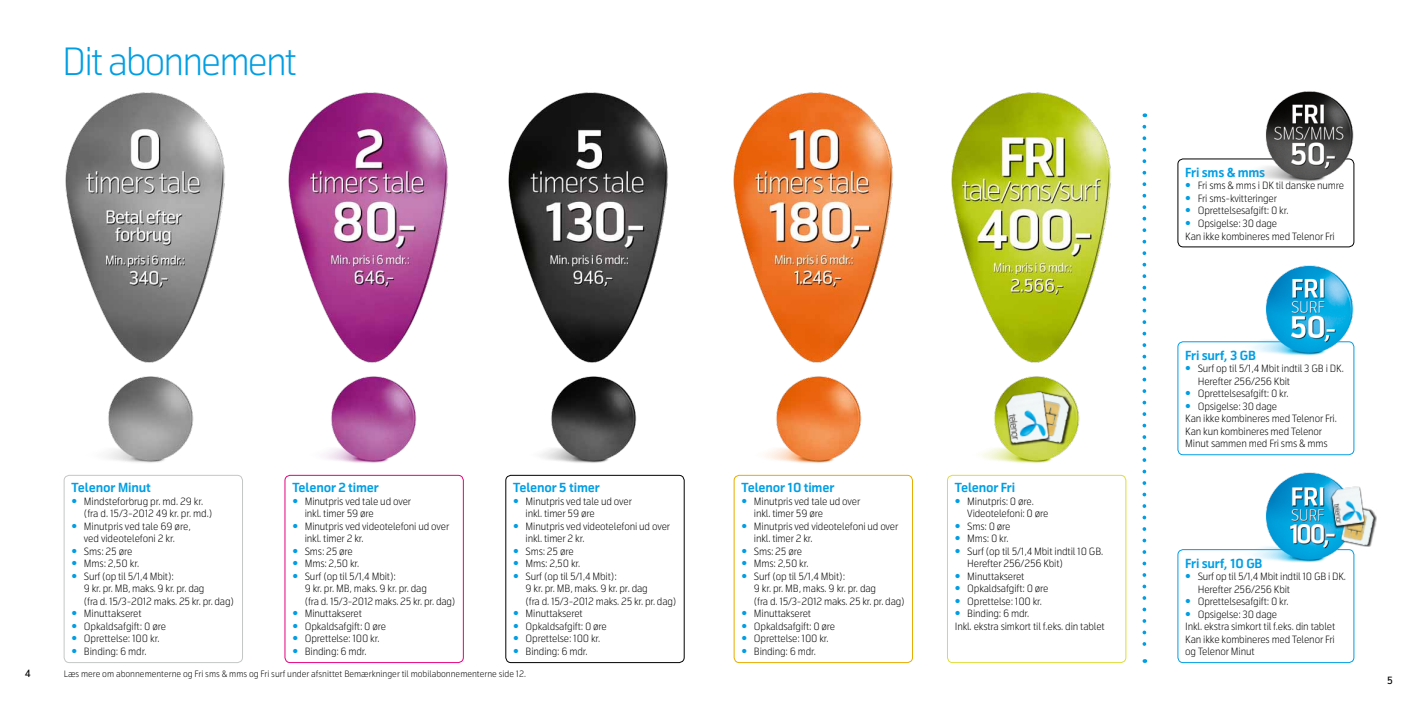
<style>
.page{position:relative;width:1418px;height:709px;background:#fff}
.page>*{position:absolute;margin:0;border:0;box-sizing:border-box;transform-origin:0 0}
.t1{font:300 37.5px "Telenor";letter-spacing:-.05em;color:#009ee3}
.t2{font:700 12.5px "Telenor";letter-spacing:-.015em;color:#009ee3}
.t3{font:300 10px/12.5px "Telenor";letter-spacing:-.015em;color:#000}
.t4{font:10px "Telenor";color:#000}
.t5{font:300 8.75px "Telenor";color:#000}
.s1{font-weight:700;font-size:12.5px;color:#009ee3}
</style>
<div class="page">
<div style="left:64px;top:475px;width:179px;height:188px;border:1px solid #c5c6c6;border-radius:5px"></div>
<div style="left:285px;top:475px;width:178px;height:188px;border:1px solid #e5007d;border-radius:5px"></div>
<div style="left:505px;top:475px;width:179px;height:188px;border:1px solid #000;border-radius:5px"></div>
<div style="left:733px;top:475px;width:179px;height:188px;border:1px solid #e8ac00;border-radius:5px"></div>
<div style="left:947px;top:475px;width:179px;height:188px;border:1px solid #ddde39;border-radius:5px"></div>
<div style="left:1177px;top:341px;width:177px;height:114px;border:1px solid #009ee3;border-radius:5px"></div>
<div style="left:1177px;top:549px;width:177px;height:114px;border:1px solid #009ee3;border-radius:5px"></div>
<div style="left:1177px;top:159px;width:177px;height:88px;border:1px solid #000;border-radius:5px"></div>
<img style="left:65px;top:92px;width:176px;height:384px">
<img style="left:287px;top:92px;width:175px;height:384px">
<img style="left:508px;top:92px;width:175px;height:384px">
<img style="left:733px;top:92px;width:178px;height:384px">
<img style="left:949px;top:92px;width:175px;height:384px">
<img style="left:1217px;top:91px;width:138px;height:102px">
<img style="left:1217px;top:265px;width:138px;height:101px">
<svg style="left:1142px;top:127px;width:4px;height:536px"></svg>
<img style="left:1217px;top:472px;width:138px;height:100px">
<img style="left:1051px;top:387px;width:22px;height:59px">
<img style="left:999px;top:387px;width:52px;height:63px">
<img style="left:1339px;top:508px;width:38px;height:39px">
<img style="left:1326px;top:483px;width:40px;height:48px">
<h1 class="t1" style="left:62px;top:39px;width:237px">Dit abonnement</h1>
<p class="t2" style="left:71px;top:480px;width:81px">Telenor Minut</p>
<p class="t3" style="left:84px;top:495px;width:130px;text-indent:-12px"><span class="s1">•</span> Mindsteforbrug pr. md. 29 kr. (fra d. 15/3-2012 49 kr. pr. md.)</p>
<p class="t3" style="left:71px;top:520px;width:121px;text-align:center"><span class="s1">•</span> Minutpris ved tale 69 øre, ved videotelefoni 2 kr.</p>
<p class="t3" style="left:71px;top:545px;width:63px"><span class="s1">•</span> Sms: 25 øre</p>
<p class="t3" style="left:71px;top:557px;width:69px"><span class="s1">•</span> Mms: 2,50 kr.</p>
<p class="t3" style="left:84px;top:570px;width:151px;text-indent:-12px"><span class="s1">•</span> Surf (op til 5/1,4 Mbit):<br>9 kr. pr. MB, maks. 9 kr. pr. dag<br>(fra d. 15/3-2012 maks. 25 kr. pr. dag)</p>
<p class="t3" style="left:71px;top:607px;width:72px"><span class="s1">•</span> Minuttakseret</p>
<p class="t3" style="left:71px;top:620px;width:96px"><span class="s1">•</span> Opkaldsafgift: 0 øre</p>
<p class="t3" style="left:71px;top:632px;width:90px"><span class="s1">•</span> Oprettelse: 100 kr.</p>
<p class="t3" style="left:71px;top:645px;width:77px"><span class="s1">•</span> Binding: 6 mdr.</p>
<p class="t2" style="left:292px;top:480px;width:88px">Telenor 2 timer</p>
<p class="t3" style="left:305px;top:495px;width:108px;text-indent:-12px"><span class="s1">•</span> Minutpris ved tale ud over inkl. timer 59 øre</p>
<p class="t3" style="left:305px;top:520px;width:146px;text-indent:-12px"><span class="s1">•</span> Minutpris ved videotelefoni ud over inkl. timer 2 kr.</p>
<p class="t3" style="left:292px;top:545px;width:62px"><span class="s1">•</span> Sms: 25 øre</p>
<p class="t3" style="left:292px;top:557px;width:69px"><span class="s1">•</span> Mms: 2,50 kr.</p>
<p class="t3" style="left:305px;top:570px;width:152px;text-indent:-12px"><span class="s1">•</span> Surf (op til 5/1,4 Mbit):<br>9 kr. pr. MB, maks. 9 kr. pr. dag<br>(fra d. 15/3-2012 maks. 25 kr. pr. dag)</p>
<p class="t3" style="left:292px;top:607px;width:71px"><span class="s1">•</span> Minuttakseret</p>
<p class="t3" style="left:292px;top:620px;width:95px"><span class="s1">•</span> Opkaldsafgift: 0 øre</p>
<p class="t3" style="left:292px;top:632px;width:89px"><span class="s1">•</span> Oprettelse: 100 kr.</p>
<p class="t3" style="left:292px;top:645px;width:76px"><span class="s1">•</span> Binding: 6 mdr.</p>
<p class="t2" style="left:513px;top:480px;width:88px">Telenor 5 timer</p>
<p class="t3" style="left:525px;top:495px;width:108px;text-indent:-12px"><span class="s1">•</span> Minutpris ved tale ud over inkl. timer 59 øre</p>
<p class="t3" style="left:525px;top:520px;width:146px;text-indent:-12px"><span class="s1">•</span> Minutpris ved videotelefoni ud over inkl. timer 2 kr.</p>
<p class="t3" style="left:513px;top:545px;width:62px"><span class="s1">•</span> Sms: 25 øre</p>
<p class="t3" style="left:513px;top:557px;width:69px"><span class="s1">•</span> Mms: 2,50 kr.</p>
<p class="t3" style="left:525px;top:570px;width:152px;text-indent:-12px"><span class="s1">•</span> Surf (op til 5/1,4 Mbit):<br>9 kr. pr. MB, maks. 9 kr. pr. dag<br>(fra d. 15/3-2012 maks. 25 kr. pr. dag)</p>
<p class="t3" style="left:513px;top:607px;width:71px"><span class="s1">•</span> Minuttakseret</p>
<p class="t3" style="left:513px;top:620px;width:95px"><span class="s1">•</span> Opkaldsafgift: 0 øre</p>
<p class="t3" style="left:513px;top:632px;width:89px"><span class="s1">•</span> Oprettelse: 100 kr.</p>
<p class="t3" style="left:513px;top:645px;width:76px"><span class="s1">•</span> Binding: 6 mdr.</p>
<p class="t4" style="left:25px;top:667px;width:8px">4</p>
<p class="t5" style="left:64px;top:668px;width:463px">Læs mere om abonnementerne og Fri sms &amp; mms og Fri surf under afsnittet Bemærkninger til mobilabonnementerne side 12.</p>
<p class="t2" style="left:741px;top:480px;width:94px">Telenor 10 timer</p>
<p class="t3" style="left:754px;top:495px;width:108px;text-indent:-12px"><span class="s1">•</span> Minutpris ved tale ud over inkl. timer 59 øre</p>
<p class="t3" style="left:754px;top:520px;width:146px;text-indent:-12px"><span class="s1">•</span> Minutpris ved videotelefoni ud over inkl. timer 2 kr.</p>
<p class="t3" style="left:741px;top:545px;width:62px"><span class="s1">•</span> Sms: 25 øre</p>
<p class="t3" style="left:741px;top:557px;width:69px"><span class="s1">•</span> Mms: 2,50 kr.</p>
<p class="t3" style="left:754px;top:570px;width:152px;text-indent:-12px"><span class="s1">•</span> Surf (op til 5/1,4 Mbit):<br>9 kr. pr. MB, maks. 9 kr. pr. dag<br>(fra d. 15/3-2012 maks. 25 kr. pr. dag)</p>
<p class="t3" style="left:741px;top:607px;width:71px"><span class="s1">•</span> Minuttakseret</p>
<p class="t3" style="left:741px;top:620px;width:95px"><span class="s1">•</span> Opkaldsafgift: 0 øre</p>
<p class="t3" style="left:741px;top:632px;width:89px"><span class="s1">•</span> Oprettelse: 100 kr.</p>
<p class="t3" style="left:741px;top:645px;width:76px"><span class="s1">•</span> Binding: 6 mdr.</p>
<p class="t2" style="left:954px;top:480px;width:62px">Telenor Fri</p>
<p class="t3" style="left:967px;top:495px;width:83px;text-indent:-12px"><span class="s1">•</span> Minutpris: 0 øre.<br>Videotelefoni: 0 øre</p>
<p class="t3" style="left:954px;top:520px;width:57px"><span class="s1">•</span> Sms: 0 øre</p>
<p class="t3" style="left:954px;top:532px;width:55px"><span class="s1">•</span> Mms: 0 kr.</p>
<p class="t3" style="left:967px;top:545px;width:138px;text-indent:-12px"><span class="s1">•</span> Surf (op til 5/1,4 Mbit indtil 10 GB.<br>Herefter 256/256 Kbit)</p>
<p class="t3" style="left:954px;top:570px;width:71px"><span class="s1">•</span> Minuttakseret</p>
<p class="t3" style="left:954px;top:582px;width:95px"><span class="s1">•</span> Opkaldsafgift: 0 øre</p>
<p class="t3" style="left:954px;top:595px;width:89px"><span class="s1">•</span> Oprettelse: 100 kr.</p>
<p class="t3" style="left:954px;top:607px;width:152px"><span class="s1">•</span> Binding: 6 mdr.<br>Inkl. ekstra simkort til f.eks. din tablet</p>
<p class="t2" style="left:1185px;top:165px;width:81px">Fri sms &amp; mms</p>
<p class="t3" style="left:1185px;top:180px;width:160px"><span class="s1">•</span> Fri sms &amp; mms i DK til danske numre</p>
<p class="t3" style="left:1185px;top:192px;width:93px"><span class="s1">•</span> Fri sms-kvitteringer</p>
<p class="t3" style="left:1185px;top:205px;width:105px"><span class="s1">•</span> Oprettelsesafgift: 0 kr.</p>
<p class="t3" style="left:1185px;top:217px;width:151px"><span class="s1">•</span> Opsigelse: 30 dage<br>Kan ikke kombineres med Telenor Fri</p>
<p class="t2" style="left:1185px;top:347px;width:72px">Fri surf, 3 GB</p>
<p class="t3" style="left:1197px;top:362px;width:148px;text-indent:-12px"><span class="s1">•</span> Surf op til 5/1,4 Mbit indtil 3 GB i DK.<br>Herefter 256/256 Kbit</p>
<p class="t3" style="left:1185px;top:387px;width:105px"><span class="s1">•</span> Oprettelsesafgift: 0 kr.</p>
<p class="t3" style="left:1185px;top:400px;width:153px"><span class="s1">•</span> Opsigelse: 30 dage<br>Kan ikke kombineres med Telenor Fri.<br>Kan kun kombineres med Telenor<br>Minut sammen med Fri sms &amp; mms</p>
<p class="t2" style="left:1185px;top:555px;width:79px">Fri surf, 10 GB</p>
<p class="t3" style="left:1197px;top:570px;width:150px;text-indent:-12px"><span class="s1">•</span> Surf op til 5/1,4 Mbit indtil 10 GB i DK.<br>Herefter 256/256 Kbit</p>
<p class="t3" style="left:1185px;top:595px;width:105px"><span class="s1">•</span> Oprettelsesafgift: 0 kr.</p>
<p class="t3" style="left:1185px;top:608px;width:152px"><span class="s1">•</span> Opsigelse: 30 dage<br>Inkl. ekstra simkort til f.eks. din tablet<br>Kan ikke kombineres med Telenor Fri og Telenor Minut</p>
<p class="t4" style="left:1387px;top:674px;width:7px">5</p>
</div>
